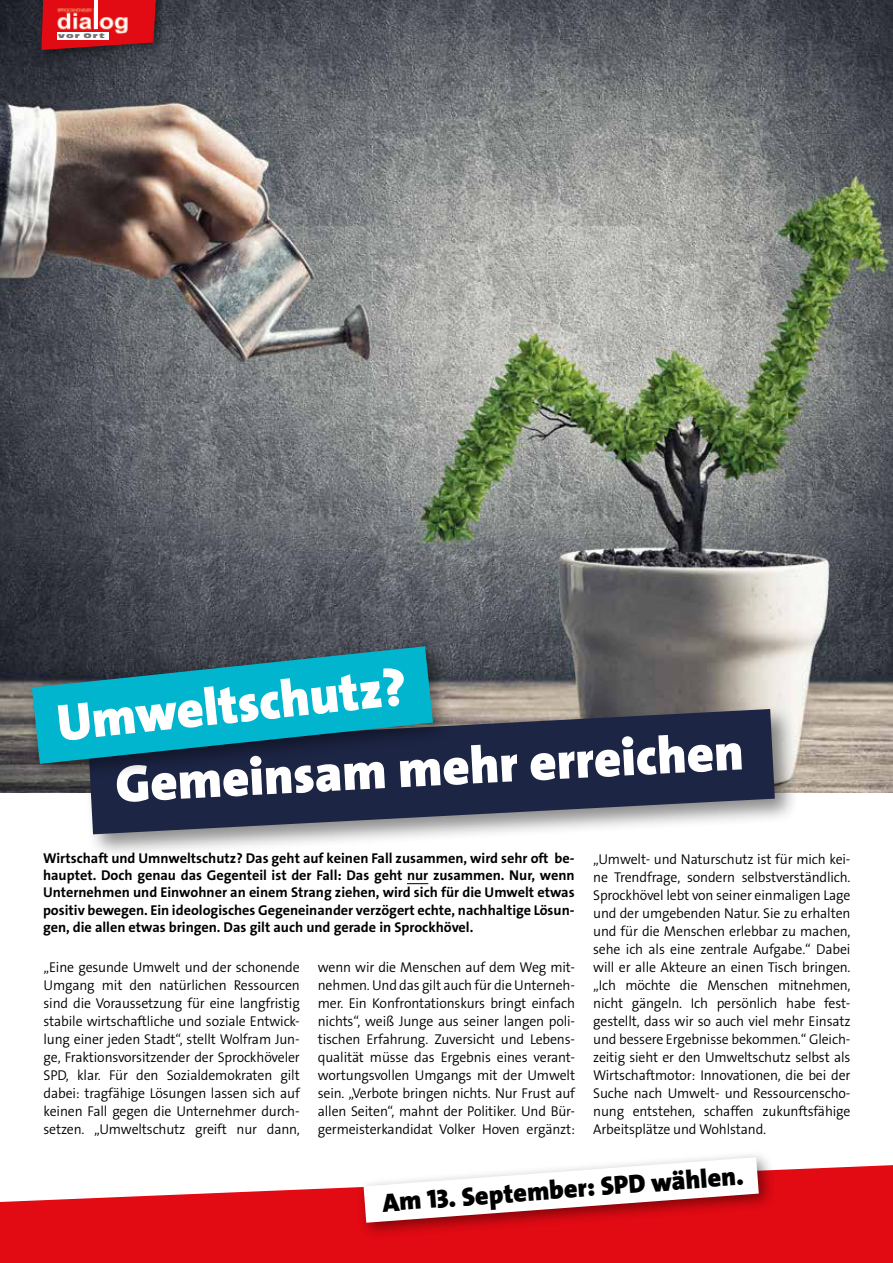
<style>
.page{position:relative;width:893px;height:1263px;background:#fff}
.page>*{position:absolute;margin:0;border:0;box-sizing:border-box;transform-origin:0 0}
.t1{font:900 52.35px "SPD The Sans";color:#fff}
.t2{font:900 26.25px "SPD The Sans";color:#000}
.t3{font:300 14.25px/18px "SPD The Sans";letter-spacing:-.01em;color:#000;text-align:justify}
.t4{font:700 14.25px/17.1px "SPD The Sans";color:#000;text-align:justify}
.t5{font:6.45px "Antique Olive Compact";letter-spacing:.1em;color:#706f6f;scale:1.56 1}
</style>
<div class="page">
<img style="left:0;top:0;width:893px;height:792px">
<div style="left:36px;top:0;width:133px;height:62px;background:#000;opacity:.45"></div>
<svg style="left:41px;top:0;width:115px;height:50px;background:#c11019"></svg>
<img style="left:56px;top:8px;width:84px;height:27px">
<hr style="left:94px;top:0;width:3px;height:29px;background:#fff">
<div style="left:57px;top:32px;width:51px;height:8px;background:#fff"></div>
<div style="left:83px;top:704px;width:716px;height:154px;background:#000;opacity:.45"></div>
<svg style="left:88px;top:709px;width:687px;height:125px;background:#464b63"></svg>
<div style="left:23px;top:637px;width:430px;height:147px;background:#000;opacity:.45"></div>
<svg style="left:32px;top:646px;width:401px;height:118px;background:#0f859a"></svg>
<svg style="left:0;top:1165px;width:893px;height:98px;fill:#e20a13"></svg>
<div style="left:356px;top:1150px;width:419px;height:89px;background:#000;opacity:.45"></div>
<svg style="left:364px;top:1157px;width:395px;height:66px"></svg>
<svg style="left:407px;top:883px;width:21px;height:1px"></svg>
<p class="t5" style="left:58px;top:32px;width:31px">VOR ORT</p>
<h1 class="t1" style="left:54px;top:690px;width:352px;rotate:-6deg">Umweltschutz?</h1>
<h1 class="t1" style="left:114px;top:751px;width:630px;rotate:-3deg">Gemeinsam mehr erreichen</h1>
<p class="t4" style="left:43px;top:850px;width:533px">Wirtschaft und Umnweltschutz? Das geht auf keinen Fall zusammen, wird sehr oft be&shy;hauptet. Doch genau das Gegenteil ist der Fall: Das geht nur zusammen. Nur, wenn Unternehmen und Einwohner an einem Strang ziehen, wird sich für die Umwelt etwas positiv bewegen. Ein ideologisches Gegeneinander verzögert echte, nachhaltige Lösun&shy;gen, die allen etwas bringen. Das gilt auch und gerade in Sprockhövel.</p>
<p class="t3" style="left:44px;top:958px;width:258px">„Eine gesunde Umwelt und der schonende Umgang mit den natürlichen Ressourcen sind die Voraussetzung für eine langfristig stabile wirtschaftliche und soziale Entwick&shy;lung einer jeden Stadt“, stellt Wolfram Jun&shy;ge, Fraktionsvorsitzender der Sprockhöveler SPD, klar. Für den Sozialdemokraten gilt dabei: tragfähige Lösungen lassen sich auf keinen Fall gegen die Unternehmer durch&shy;setzen. „Umweltschutz greift nur dann,</p>
<p class="t3" style="left:318px;top:958px;width:259px">wenn wir die Menschen auf dem Weg mit&shy;nehmen. Und das gilt auch für die Unterneh&shy;mer. Ein Konfrontationskurs bringt einfach nichts“, weiß Junge aus seiner langen poli&shy;tischen Erfahrung. Zuversicht und Lebens&shy;qualität müsse das Ergebnis eines verant&shy;wortungsvollen Umgangs mit der Umwelt sein. „Verbote bringen nichts. Nur Frust auf allen Seiten“, mahnt der Politiker. Und Bür&shy;germeisterkandidat Volker Hoven ergänzt:</p>
<p class="t3" style="left:593px;top:850px;width:259px">„Umwelt- und Naturschutz ist für mich kei&shy;ne Trendfrage, sondern selbstverständlich.<br>Sprockhövel lebt von seiner einmaligen Lage und der umgebenden Natur. Sie zu erhalten und für die Menschen erlebbar zu machen, sehe ich als eine zentrale Aufgabe.“ Dabei will er alle Akteure an einen Tisch bringen. „Ich möchte die Menschen mitnehmen, nicht gängeln. Ich persönlich habe fest&shy;gestellt, dass wir so auch viel mehr Einsatz und bessere Ergebnisse bekommen.“ Gleich&shy;zeitig sieht er den Umweltschutz selbst als Wirtschaftmotor: Innovationen, die bei der Suche nach Umwelt- und Ressourcenscho&shy;nung entstehen, schaffen zukunftsfähige Arbeitsplätze und Wohlstand.</p>
<h2 class="t2" style="left:381px;top:1185px;width:364px;rotate:-4deg">Am 13. September: SPD wählen.</h2>
</div>
